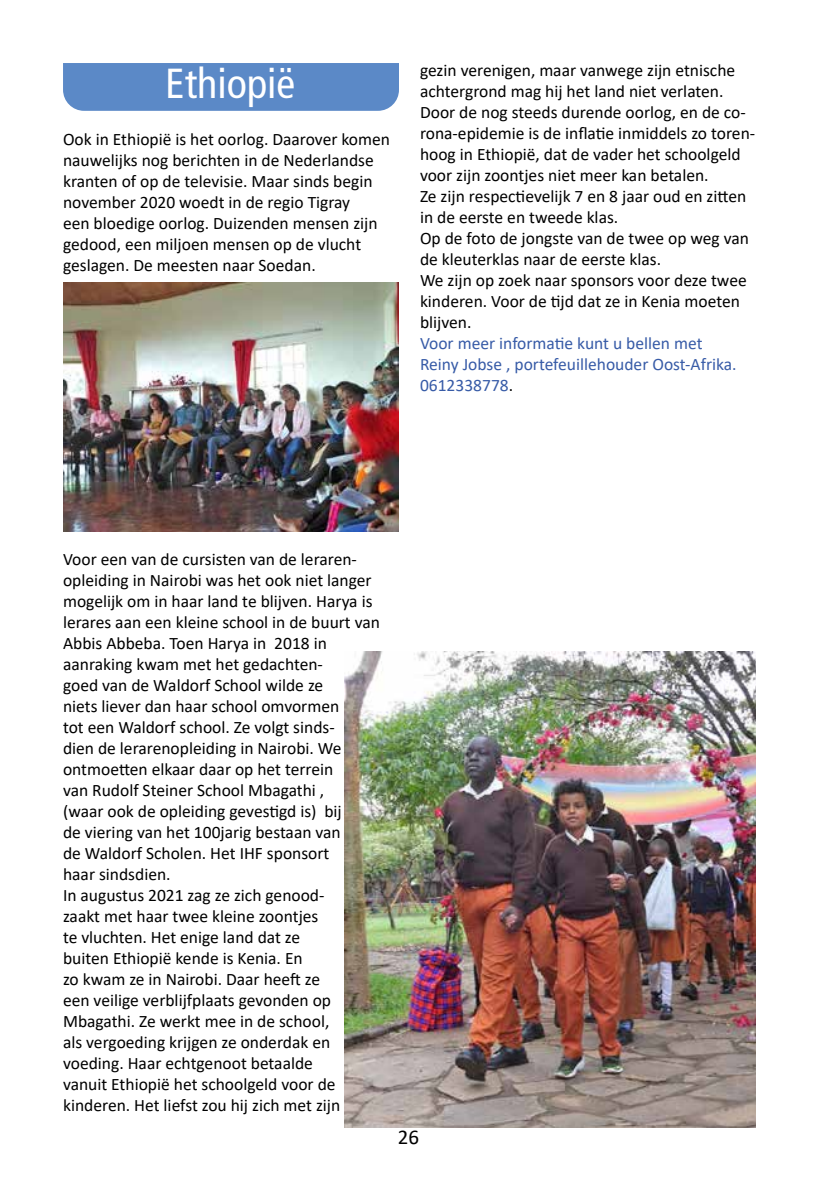
<style>
.page{position:relative;width:819px;height:1191px;background:#fff}
.page>*{position:absolute;margin:0;border:0;box-sizing:border-box;transform-origin:0 0}
.t1{font:condensed 42px "Frutiger LT Std";color:#fff}
.t2{font:21px "Calibri";color:#000}
.t3{font:17.5px/21px "Calibri";color:#000}
.t4{font:17.5px/21px "Calibri";color:#375ba7}
.s1{color:#000}
</style>
<div class="page">
<div style="left:63px;top:63px;width:336px;height:48px;background:#5b89c7"></div>
<img style="left:63px;top:283px;width:336px;height:249px">
<img style="left:345px;top:651px;width:411px;height:477px">
<h1 class="t1" style="left:165px;top:59px;width:131px">Ethiopië</h1>
<p class="t3" style="left:63px;top:128px;width:328px">Ook in Ethiopië is het oorlog. Daarover komen nauwelijks nog berichten in de Nederlandse kranten of op de televisie. Maar sinds begin november 2020 woedt in de regio Tigray<br>een bloedige oorlog. Duizenden mensen zijn gedood, een miljoen mensen op de vlucht geslagen. De meesten naar Soedan.</p>
<p class="t3" style="left:420px;top:59px;width:337px">gezin verenigen, maar vanwege zijn etnische achtergrond mag hij het land niet verlaten.<br>Door de nog steeds durende oorlog, en de co&shy;rona-epidemie is de inflatie inmiddels zo toren&shy;hoog in Ethiopië, dat de vader het schoolgeld voor zijn zoontjes niet meer kan betalen.<br>Ze zijn respectievelijk 7 en 8 jaar oud en zitten in de eerste en tweede klas.<br>Op de foto de jongste van de twee op weg van de kleuterklas naar de eerste klas.<br>We zijn op zoek naar sponsors voor deze twee kinderen. Voor de tijd dat ze in Kenia moeten blijven.</p>
<p class="t4" style="left:420px;top:332px;width:318px">Voor meer informatie kunt u bellen met<br>Reiny Jobse , portefeuillehouder Oost-Afrika.<br>0612338778<span class="s1">.</span></p>
<p class="t3" style="left:63px;top:548px;width:318px">Voor een van de cursisten van de leraren&shy;opleiding in Nairobi was het ook niet langer mogelijk om in haar land te blijven. Harya is lerares aan een kleine school in de buurt van Abbis Abbeba. Toen Harya in 2018 in aanraking kwam met het gedachten-<br>goed van de Waldorf School wilde ze<br>niets liever dan haar school omvormen<br>tot een Waldorf school. Ze volgt sinds-<br>dien de lerarenopleiding in Nairobi. We ontmoetten elkaar daar op het terrein<br>van Rudolf Steiner School Mbagathi ,<br>(waar ook de opleiding gevestigd is) bij<br>de viering van het 100jarig bestaan van<br>de Waldorf Scholen. Het IHF sponsort<br>haar sindsdien.<br>In augustus 2021 zag ze zich genood-<br>zaakt met haar twee kleine zoontjes<br>te vluchten. Het enige land dat ze<br>buiten Ethiopië kende is Kenia. En<br>zo kwam ze in Nairobi. Daar heeft ze<br>een veilige verblijfplaats gevonden op Mbagathi. Ze werkt mee in de school,<br>als vergoeding krijgen ze onderdak en voeding. Haar echtgenoot betaalde<br>vanuit Ethiopië het schoolgeld voor de kinderen. Het liefst zou hij zich met zijn</p>
<p class="t2" style="left:397px;top:1122px;width:23px">26</p>
</div>
